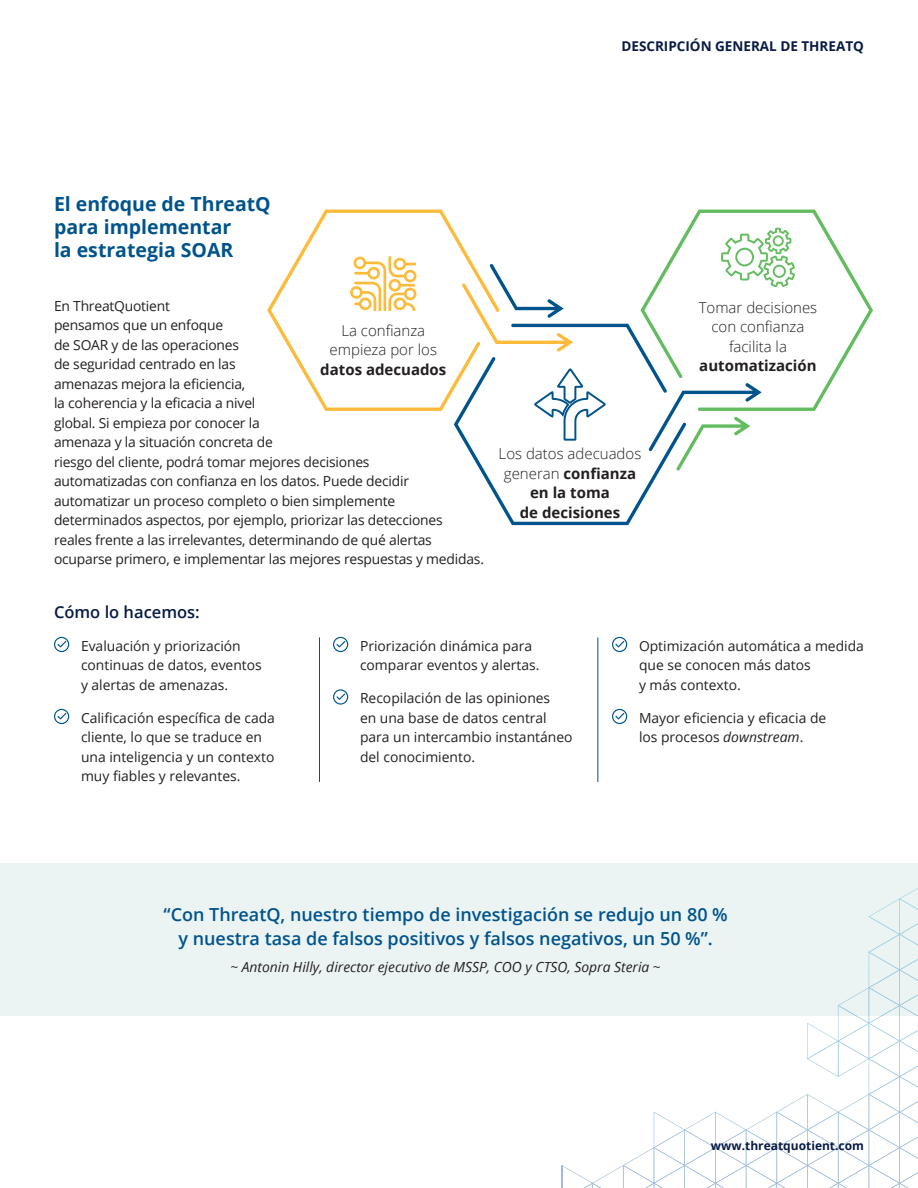
<style>
.page{position:relative;width:918px;height:1188px;background:#fff}
.page>*{position:absolute;margin:0;border:0;box-sizing:border-box;transform-origin:0 0}
.t1{font:700 19.5px/23.4px "Open Sans";color:#00548b}
.t2{font:600 18px/24px "Open Sans";color:#00548b;text-align:center}
.t3{font:600 16.5px "Open Sans";color:#071b44}
.t4{font:700 15px/19.5px "Open Sans";color:#231f20;text-align:center}
.t5{font:300 15px/19.5px "Open Sans";color:#231f20;text-align:center}
.t6{font:13.8px/19.5px "Open Sans";letter-spacing:-.015em;color:#231f20}
.t7{font:italic 13.8px "Open Sans";color:#231f20}
.t8{font:700 13.5px "Open Sans";color:#071b44}
.t9{font:700 12px "Open Sans";color:#071b44}
.s1{font-weight:300}
.s2{font-style:italic}
</style>
<div class="page">
<svg style="left:561px;top:1015px;width:357px;height:173px"></svg>
<div style="left:0;top:863px;width:918px;height:152px;background:#e7f0f1"></div>
<svg style="left:267px;top:210px;width:187px;height:201px"></svg>
<svg style="left:688px;top:210px;width:185px;height:201px"></svg>
<svg style="left:54px;top:637px;width:15px;height:15px"></svg>
<svg style="left:54px;top:709px;width:15px;height:15px"></svg>
<svg style="left:333px;top:637px;width:15px;height:15px"></svg>
<svg style="left:333px;top:689px;width:15px;height:16px"></svg>
<svg style="left:612px;top:637px;width:15px;height:15px"></svg>
<svg style="left:612px;top:709px;width:15px;height:15px"></svg>
<hr style="left:319px;top:637px;width:1px;height:145px;background:#00548b">
<hr style="left:598px;top:637px;width:1px;height:145px;background:#00548b">
<svg style="left:350px;top:256px;width:67px;height:55px"></svg>
<svg style="left:454px;top:228px;width:341px;height:297px"></svg>
<p class="t8" style="left:621px;top:36px;width:244px">DESCRIPCIÓN GENERAL DE THREATQ</p>
<h1 class="t1" style="left:54px;top:191px;width:218px">El enfoque de ThreatQ para implementar<br>la estrategia SOAR</h1>
<p class="t6" style="left:54px;top:296px;width:432px">En ThreatQuotient<br>pensamos que un enfoque<br>de SOAR y de las operaciones<br>de seguridad centrado en las<br>amenazas mejora la eficiencia,<br>la coherencia y la eficacia a nivel<br>global. Si empieza por conocer la<br>amenaza y la situación concreta de<br>riesgo del cliente, podrá tomar mejores decisiones<br>automatizadas con confianza en los datos. Puede decidir automatizar un proceso completo o bien simplemente determinados aspectos, por ejemplo, priorizar las detecciones reales frente a las irrelevantes, determinando de qué alertas ocuparse primero, e implementar las mejores respuestas y medidas.</p>
<p class="t5" style="left:330px;top:320px;width:109px">La confianza empieza por los</p>
<p class="t4" style="left:320px;top:359px;width:127px">datos adecuados</p>
<p class="t4" style="left:499px;top:444px;width:144px"><span class="s1">Los datos adecuados generan</span> confianza en la toma<br>de decisiones</p>
<p class="t5" style="left:699px;top:297px;width:120px">Tomar decisiones con confianza facilita la</p>
<p class="t4" style="left:699px;top:356px;width:119px">automatización</p>
<p class="t3" style="left:54px;top:600px;width:147px">Cómo lo hacemos:</p>
<p class="t6" style="left:81px;top:635px;width:182px">Evaluación y priorización continuas de datos, eventos y alertas de amenazas.</p>
<p class="t6" style="left:81px;top:707px;width:196px">Calificación específica de cada cliente, lo que se traduce en una inteligencia y un contexto muy fiables y relevantes.</p>
<p class="t6" style="left:360px;top:635px;width:181px">Priorización dinámica para comparar eventos y alertas.</p>
<p class="t6" style="left:360px;top:688px;width:214px">Recopilación de las opiniones<br>en una base de datos central para un intercambio instantáneo del conocimiento.</p>
<p class="t6" style="left:639px;top:635px;width:227px">Optimización automática a medida que se conocen más datos<br>y más contexto.</p>
<p class="t6" style="left:639px;top:707px;width:189px">Mayor eficiencia y eficacia de los procesos <span class="s2">downstream</span>.</p>
<h2 class="t2" style="left:164px;top:902px;width:566px">“Con ThreatQ, nuestro tiempo de investigación se redujo un 80 % y nuestra tasa de falsos positivos y falsos negativos, un 50 %”.</h2>
<p class="t7" style="left:231px;top:957px;width:432px">~ Antonin Hilly, director ejecutivo de MSSP, COO y CTSO, Sopra Steria ~</p>
<p class="t9" style="left:711px;top:1137px;width:155px">www.threatquotient.com</p>
</div>
